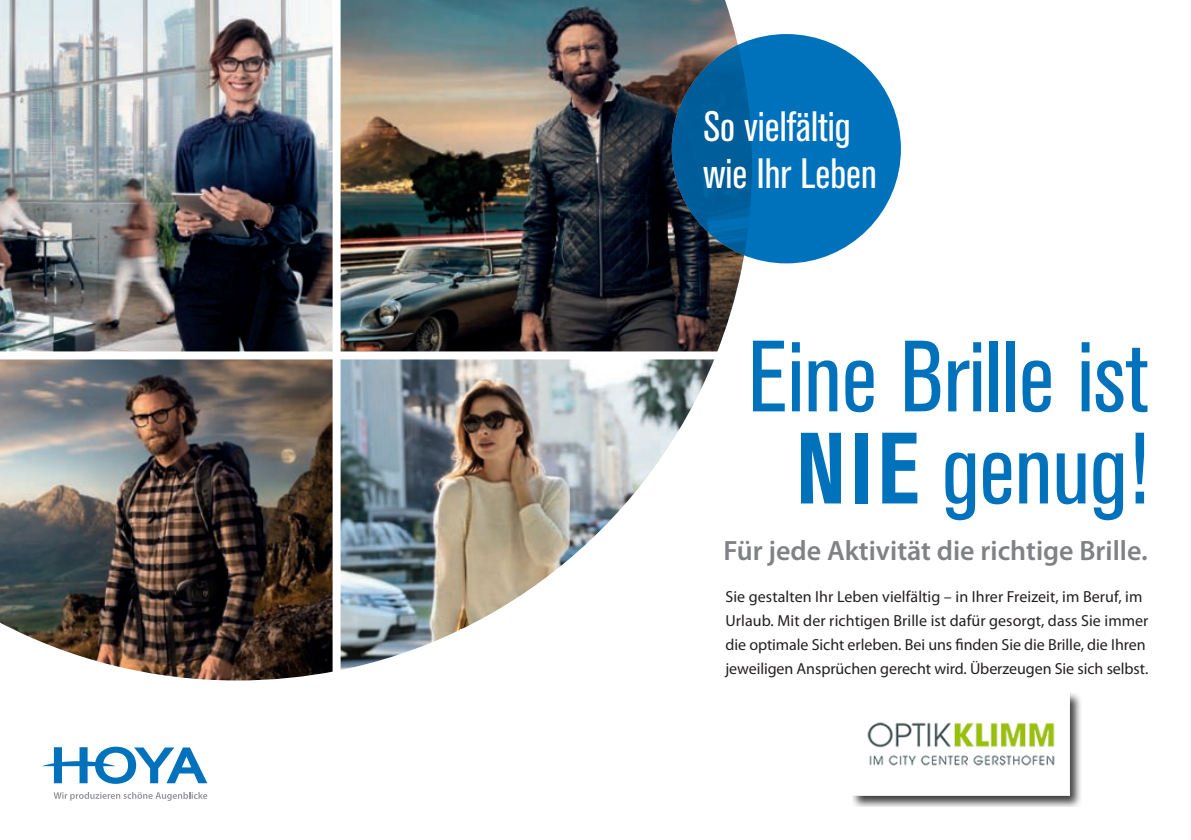
<style>
.page{position:relative;width:1191px;height:840px;background:#fff}
.page>*{position:absolute;margin:0;border:0;box-sizing:border-box;transform-origin:0 0}
.t1{font:condensed 100px/92px "Akzidenz Grotesk BE";color:#0072bc;text-align:center}
.t2{font:condensed 42px/46px "Akzidenz Grotesk BE";color:#fff}
.t3{font:600 28px "Myriad Pro";color:#808285}
.t4{font:16px/24px "Myriad Pro";letter-spacing:-.005em;color:#231f20}
.s1{font-weight:700}
</style>
<div class="page">
<img style="left:0;top:0;width:332px;height:351px">
<img style="left:0;top:359px;width:332px;height:321px">
<img style="left:340px;top:0;width:411px;height:351px">
<img style="left:340px;top:359px;width:375px;height:311px">
<svg style="left:42px;top:746px;width:165px;height:37px"></svg>
<svg style="left:54px;top:792px;width:153px;height:8px"></svg>
<svg style="left:672px;top:34px;width:229px;height:229px;background:#006cb2"></svg>
<img style="left:852px;top:692px;width:229px;height:113px">
<div style="left:460px;top:628px;width:254px;height:168px;background:#fff"></div>
<h2 class="t2" style="left:703px;top:105px;width:175px">So vielfältig wie Ihr Leben</h2>
<h1 class="t1" style="left:748px;top:332px;width:402px">Eine Brille ist<br><span class="s1">NIE</span> genug!</h1>
<h3 class="t3" style="left:723px;top:535px;width:426px">Für jede Aktivität die richtige Brille.</h3>
<p class="t4" style="left:725px;top:583px;width:424px">Sie gestalten Ihr Leben vielfältig – in Ihrer Freizeit, im Beruf, im Urlaub. Mit der richtigen Brille ist dafür gesorgt, dass Sie immer die optimale Sicht erleben. Bei uns finden Sie die Brille, die Ihren jeweiligen Ansprüchen gerecht wird. Überzeugen Sie sich selbst.</p>
</div>
